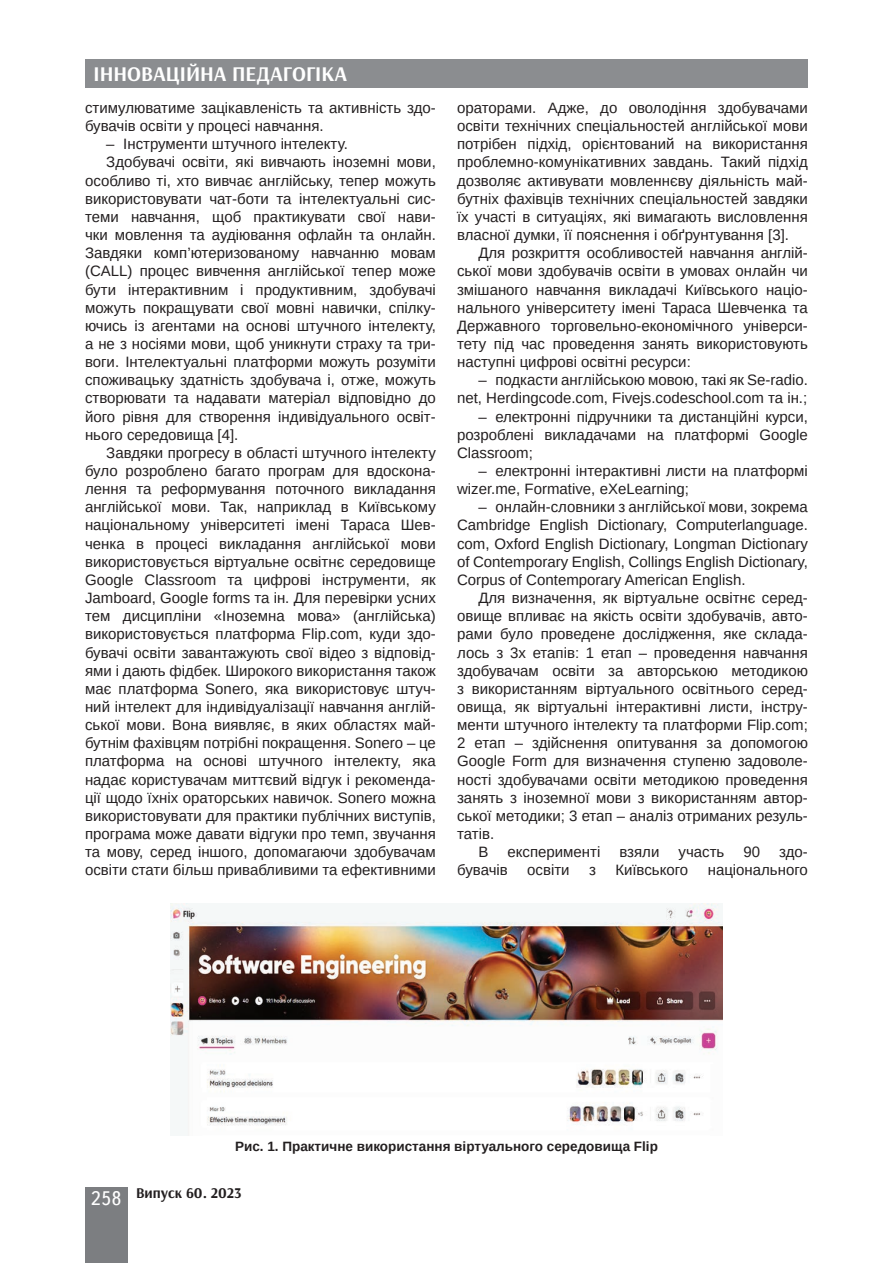
<style>
.page{position:relative;width:893px;height:1263px;background:#fff}
.page>*{position:absolute;margin:0;border:0;box-sizing:border-box;transform-origin:0 0}
.t1{font:700 21px "Arsenal";color:#fff}
.t2{font:15px/18.1px "Arimo";color:#231f20;text-align:justify}
.t3{font:700 15px "Arsenal";color:#231f20}
.t4{font:700 13.5px "Arimo";color:#231f20}
.s1{font-family:"Ukrainian Text";font-weight:400;font-size:19.5px;color:#fff}
</style>
<div class="page">
<div style="left:85px;top:59px;width:723px;height:29px;background:#8b8d90"></div>
<div style="left:85px;top:1186px;width:43px;height:76px;background:#7c7e81"></div>
<img style="left:170px;top:904px;width:553px;height:232px">
<h1 class="t1" style="left:94px;top:61px;width:255px">ІННОВАЦІЙНА ПЕДАГОГІКА</h1>
<p class="t2" style="left:85px;top:99px;width:352px">стимулюватиме зацікавленість та активність здо&shy;бувачів освіти у процесі навчання.</p>
<p class="t2" style="left:106px;top:135px;width:243px">– Інструменти штучного інтелекту.</p>
<p class="t2" style="left:106px;top:153px;width:331px">Здобувачі освіти, які вивчають іноземні мови,</p>
<p class="t2" style="left:85px;top:171px;width:352px">особливо ті, хто вивчає англійську, тепер можуть</p>
<p class="t2" style="left:85px;top:190px;width:352px">використовувати чат-боти та інтелектуальні сис-</p>
<p class="t2" style="left:85px;top:208px;width:352px">теми навчання, щоб практикувати свої нави-</p>
<p class="t2" style="left:85px;top:226px;width:352px">чки мовлення та аудіювання офлайн та онлайн.</p>
<p class="t2" style="left:85px;top:244px;width:352px">Завдяки комп’ютеризованому навчанню мовам</p>
<p class="t2" style="left:85px;top:262px;width:352px">(CALL) процес вивчення англійської тепер може</p>
<p class="t2" style="left:85px;top:280px;width:352px">бути інтерактивним і продуктивним, здобувачі</p>
<p class="t2" style="left:85px;top:298px;width:352px">можуть покращувати свої мовні навички, спілку-</p>
<p class="t2" style="left:85px;top:317px;width:352px">ючись із агентами на основі штучного інтелекту,</p>
<p class="t2" style="left:85px;top:335px;width:352px">а не з носіями мови, щоб уникнути страху та три-</p>
<p class="t2" style="left:85px;top:353px;width:352px">воги. Інтелектуальні платформи можуть розуміти</p>
<p class="t2" style="left:85px;top:371px;width:352px">споживацьку здатність здобувача і, отже, можуть</p>
<p class="t2" style="left:85px;top:389px;width:352px">створювати та надавати матеріал відповідно до</p>
<p class="t2" style="left:85px;top:407px;width:352px">його рівня для створення індивідуального освіт-</p>
<p class="t2" style="left:85px;top:426px;width:155px">нього середовища [4].</p>
<p class="t2" style="left:106px;top:444px;width:331px">Завдяки прогресу в області штучного інтелекту</p>
<p class="t2" style="left:85px;top:462px;width:352px">було розроблено багато програм для вдоскона-</p>
<p class="t2" style="left:85px;top:480px;width:352px">лення та реформування поточного викладання</p>
<p class="t2" style="left:85px;top:498px;width:352px">англійської мови. Так, наприклад в Київському</p>
<p class="t2" style="left:85px;top:516px;width:352px">національному університеті імені Тараса Шев-</p>
<p class="t2" style="left:85px;top:534px;width:352px">ченка в процесі викладання англійської мови</p>
<p class="t2" style="left:85px;top:553px;width:352px">використовується віртуальне освітнє середовище</p>
<p class="t2" style="left:85px;top:571px;width:352px">Google Classroom та цифрові інструменти, як</p>
<p class="t2" style="left:85px;top:589px;width:352px">Jamboard, Google forms та ін. Для перевірки усних</p>
<p class="t2" style="left:85px;top:607px;width:352px">тем дисципліни «Іноземна мова» (англійська)</p>
<p class="t2" style="left:85px;top:625px;width:352px">використовується платформа Flip.com, куди здо-</p>
<p class="t2" style="left:85px;top:643px;width:352px">бувачі освіти завантажують свої відео з відповід-</p>
<p class="t2" style="left:85px;top:661px;width:352px">ями і дають фідбек. Широкого використання також</p>
<p class="t2" style="left:85px;top:680px;width:352px">має платформа Sonero, яка використовує штуч-</p>
<p class="t2" style="left:85px;top:698px;width:352px">ний інтелект для індивідуалізації навчання англій-</p>
<p class="t2" style="left:85px;top:716px;width:352px">ської мови. Вона виявляє, в яких областях май-</p>
<p class="t2" style="left:85px;top:734px;width:352px">бутнім фахівцям потрібні покращення. Sonero – це</p>
<p class="t2" style="left:85px;top:752px;width:352px">платформа на основі штучного інтелекту, яка</p>
<p class="t2" style="left:85px;top:770px;width:352px">надає користувачам миттєвий відгук і рекоменда-</p>
<p class="t2" style="left:85px;top:789px;width:352px">ції щодо їхніх ораторських навичок. Sonero можна</p>
<p class="t2" style="left:85px;top:807px;width:352px">використовувати для практики публічних виступів,</p>
<p class="t2" style="left:85px;top:825px;width:352px">програма може давати відгуки про темп, звучання</p>
<p class="t2" style="left:85px;top:843px;width:352px">та мову, серед іншого, допомагаючи здобувачам</p>
<p class="t2" style="left:85px;top:861px;width:352px">освіти стати більш привабливими та ефективними</p>
<p class="t2" style="left:457px;top:99px;width:352px">ораторами. Адже, до оволодіння здобувачами освіти технічних спеціальностей англійської мови потрібен підхід, орієнтований на використання проблемно-комунікативних завдань. Такий підхід дозволяє активувати мовленнєву діяльність май&shy;бутніх фахівців технічних спеціальностей завдяки їх участі в ситуаціях, які вимагають висловлення власної думки, її пояснення і обґрунтування [3].</p>
<p class="t2" style="left:457px;top:244px;width:352px;text-indent:21px">Для розкриття особливостей навчання англій&shy;ської мови здобувачів освіти в умовах онлайн чи змішаного навчання викладачі Київського націо&shy;нального університету імені Тараса Шевченка та Державного торговельно-економічного універси&shy;тету під час проведення занять використовують наступні цифрові освітні ресурси:</p>
<p class="t2" style="left:457px;top:371px;width:352px;text-align:right">– подкасти англійською мовою, такі як Se-radio. net, Herdingcode.com, Fivejs.codeschool.com та ін.;</p>
<p class="t2" style="left:457px;top:407px;width:352px;text-indent:21px">– електронні підручники та дистанційні курси, розроблені викладачами на платформі Google Classroom;</p>
<p class="t2" style="left:457px;top:462px;width:352px;text-indent:21px">– електронні інтерактивні листи на платформі wizer.mе, Formative, eXeLearning;</p>
<p class="t2" style="left:457px;top:498px;width:352px;text-indent:21px">– онлайн-словники з англійської мови, зокрема Cambridge English Dictionary, Computerlanguage. com, Oxford English Dictionary, Longman Dictionary of Contemporary English, Collings English Dictionary, Corpus of Contemporary American English.</p>
<p class="t2" style="left:478px;top:589px;width:331px">Для визначення, як віртуальне освітнє серед-</p>
<p class="t2" style="left:457px;top:607px;width:352px">овище впливає на якість освіти здобувачів, авто-</p>
<p class="t2" style="left:457px;top:625px;width:352px">рами було проведене дослідження, яке склада-</p>
<p class="t2" style="left:457px;top:643px;width:352px">лось з 3х етапів: 1 етап – проведення навчання</p>
<p class="t2" style="left:457px;top:661px;width:352px">здобувачам освіти за авторською методикою</p>
<p class="t2" style="left:457px;top:680px;width:352px">з використанням віртуального освітнього серед-</p>
<p class="t2" style="left:457px;top:698px;width:352px">овища, як віртуальні інтерактивні листи, інстру-</p>
<p class="t2" style="left:457px;top:716px;width:352px">менти штучного інтелекту та платформи Flip.com;</p>
<p class="t2" style="left:457px;top:734px;width:352px">2 етап – здійснення опитування за допомогою</p>
<p class="t2" style="left:457px;top:752px;width:352px">Google Form для визначення ступеню задоволе-</p>
<p class="t2" style="left:457px;top:770px;width:352px">ності здобувачами освіти методикою проведення</p>
<p class="t2" style="left:457px;top:789px;width:352px">занять з іноземної мови з використанням автор-</p>
<p class="t2" style="left:457px;top:807px;width:352px">ської методики; 3 етап – аналіз отриманих резуль-</p>
<p class="t2" style="left:457px;top:825px;width:39px">татів.</p>
<p class="t2" style="left:478px;top:843px;width:12px">В</p>
<p class="t2" style="left:507px;top:843px;width:94px">експерименті</p>
<p class="t2" style="left:619px;top:843px;width:41px">взяли</p>
<p class="t2" style="left:678px;top:843px;width:47px">участь</p>
<p class="t2" style="left:743px;top:843px;width:18px">90</p>
<p class="t2" style="left:779px;top:843px;width:30px">здо-</p>
<p class="t2" style="left:457px;top:861px;width:52px">бувачів</p>
<p class="t2" style="left:527px;top:861px;width:44px">освіти</p>
<p class="t2" style="left:589px;top:861px;width:8px">з</p>
<p class="t2" style="left:615px;top:861px;width:74px">Київського</p>
<p class="t2" style="left:708px;top:861px;width:102px">національного</p>
<p class="t4" style="left:235px;top:1137px;width:424px">Рис. 1. Практичне використання віртуального середовища Flip</p>
<p class="t3" style="left:91px;top:1183px;width:152px"><span class="s1">258</span> Випуск 60. 2023</p>
</div>
